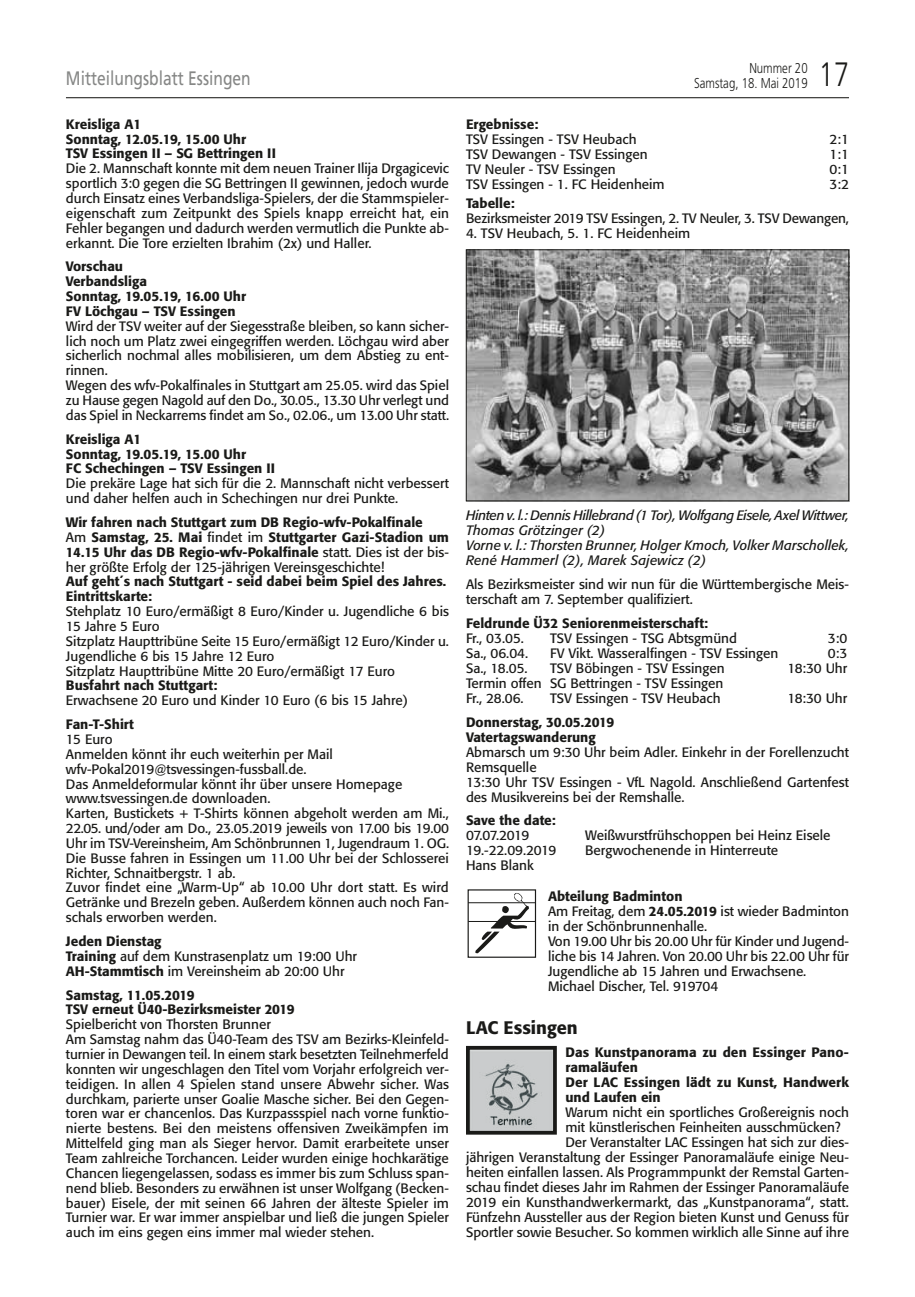
<style>
.page{position:relative;width:915px;height:1297px;background:#fff}
.page>*{position:absolute;margin:0;border:0;box-sizing:border-box;transform-origin:0 0}
.t1{font:300 33.75px "Frutiger";color:#1a1a18;scale:.8 1}
.t2{font:19.5px "Frutiger";color:#868786;scale:.8 1}
.t3{font:500 18px "Formata";color:#1a1a18}
.t4{font:300 14.25px "Frutiger";color:#1a1a18;scale:.8 1}
.t5{font:13.5px/14.9px "Formata";color:#1a1a18}
.t6{font:500 13.5px/14.9px "Formata";color:#1a1a18}
.t7{font:italic 13.5px/15px "Formata";letter-spacing:.005em;color:#1a1a18}
.t8{font:13.5px "Formata";letter-spacing:-.03em;color:#1a1a18}
.s1{font-weight:400}
.s2{font-weight:500}
</style>
<div class="page">
<hr style="left:66px;top:97px;width:782px;height:1px;background:#1a1a18">
<img style="left:468px;top:252px;width:378px;height:247px">
<div style="left:466px;top:250px;width:382px;height:251px;border:1px solid #1a1a18"></div>
<svg style="left:475px;top:893px;width:54px;height:60px"></svg>
<div style="left:467px;top:889px;width:69px;height:69px;border:1px solid #1a1a18"></div>
<hr style="left:468px;top:921px;width:67px;height:1px;background:#1a1a18">
<hr style="left:468px;top:902px;width:67px;height:1px;background:#1a1a18">
<img style="left:471px;top:1051px;width:80px;height:79px">
<div style="left:466px;top:1046px;width:90px;height:89px;border:4px solid #1a1a18"></div>
<p class="t4" style="left:749px;top:60px;width:74px">Nummer 20</p>
<h2 class="t2" style="left:66px;top:66px;width:232px">Mitteilungsblatt Essingen</h2>
<p class="t4" style="left:694px;top:75px;width:143px">Samstag, 18. Mai 2019</p>
<h1 class="t1" style="left:818px;top:55px;width:39px">17</h1>
<p class="t6" style="left:66px;top:116px;width:211px">Kreisliga A1<br>Sonntag, 12.05.19, 15.00 Uhr<br>TSV Essingen II – SG Bettringen II</p>
<p class="t5" style="left:66px;top:161px;width:384px;text-align:justify">Die 2. Mannschaft konnte mit dem neuen Trainer Ilija Drgagicevic sportlich 3:0 gegen die SG Bettringen II gewinnen, jedoch wurde durch Einsatz eines Verbandsliga-Spielers, der die Stammspieler&shy;eigenschaft zum Zeitpunkt des Spiels knapp erreicht hat, ein Fehler begangen und dadurch werden vermutlich die Punkte ab&shy;erkannt. Die Tore erzielten Ibrahim (2x) und Haller.</p>
<p class="t6" style="left:66px;top:259px;width:181px">Vorschau<br>Verbandsliga<br>Sonntag, 19.05.19, 16.00 Uhr<br>FV Löchgau – TSV Essingen</p>
<p class="t5" style="left:66px;top:319px;width:384px">Wird der TSV weiter auf der Siegesstraße bleiben, so kann sicher&shy;lich noch um Platz zwei eingegriffen werden. Löchgau wird aber sicherlich nochmal alles mobilisieren, um dem Abstieg zu ent&shy;rinnen.<br>Wegen des wfv-Pokalfinales in Stuttgart am 25.05. wird das Spiel zu Hause gegen Nagold auf den Do., 30.05., 13.30 Uhr verlegt und das Spiel in Neckarrems findet am So., 02.06., um 13.00 Uhr statt.</p>
<p class="t6" style="left:66px;top:431px;width:210px">Kreisliga A1<br>Sonntag, 19.05.19, 15.00 Uhr<br>FC Schechingen – TSV Essingen II</p>
<p class="t5" style="left:66px;top:476px;width:384px">Die prekäre Lage hat sich für die 2. Mannschaft nicht verbessert und daher helfen auch in Schechingen nur drei Punkte.</p>
<p class="t6" style="left:66px;top:515px;width:384px">Wir fahren nach Stuttgart zum DB Regio-wfv-Pokalfinale<br><span class="s1">Am</span> Samstag, 25. Mai <span class="s1">findet im</span> Stuttgarter Gazi-Stadion um 14.15 Uhr das DB Regio-wfv-Pokalfinale <span class="s1">statt. Dies ist der bis&shy;her größte Erfolg der 125-jährigen Vereinsgeschichte!</span></p>
<p class="t6" style="left:66px;top:574px;width:381px">Auf geht´s nach Stuttgart - seid dabei beim Spiel des Jahres.<br>Eintrittskarte:</p>
<p class="t5" style="left:66px;top:604px;width:384px">Stehplatz 10 Euro/ermäßigt 8 Euro/Kinder u. Jugendliche 6 bis 15 Jahre 5 Euro<br>Sitzplatz Haupttribüne Seite 15 Euro/ermäßigt 12 Euro/Kinder u.<br>Jugendliche 6 bis 15 Jahre 12 Euro<br>Sitzplatz Haupttribüne Mitte 20 Euro/ermäßigt 17 Euro</p>
<p class="t6" style="left:66px;top:678px;width:153px">Busfahrt nach Stuttgart:</p>
<p class="t5" style="left:66px;top:693px;width:343px">Erwachsene 20 Euro und Kinder 10 Euro (6 bis 15 Jahre)</p>
<p class="t6" style="left:66px;top:717px;width:70px">Fan-T-Shirt</p>
<p class="t5" style="left:66px;top:732px;width:384px">15 Euro<br>Anmelden könnt ihr euch weiterhin per Mail wfv-Pokal2019@tsvessingen-fussball.de.<br>Das Anmeldeformular könnt ihr über unsere Homepage www.tsvessingen.de downloaden.<br>Karten, Bustickets + T-Shirts können abgeholt werden am Mi., 22.05. und/oder am Do., 23.05.2019 jeweils von 17.00 bis 19.00<br>Uhr im TSV-Vereinsheim, Am Schönbrunnen 1, Jugendraum 1. OG.<br>Die Busse fahren in Essingen um 11.00 Uhr bei der Schlosserei Richter, Schnaitbergstr. 1 ab.<br>Zuvor findet eine „Warm-Up“ ab 10.00 Uhr dort statt. Es wird Getränke und Brezeln geben. Außerdem können auch noch Fan&shy;schals erworben werden.</p>
<p class="t5" style="left:66px;top:934px;width:292px"><span class="s2">Jeden Dienstag<br>Training</span> auf dem Kunstrasenplatz um 19:00 Uhr<br><span class="s2">AH-Stammtisch</span> im Vereinsheim ab 20:00 Uhr</p>
<p class="t6" style="left:66px;top:987px;width:230px">Samstag, 11.05.2019<br>TSV erneut Ü40-Bezirksmeister 2019</p>
<p class="t5" style="left:66px;top:1017px;width:384px">Spielbericht von Thorsten Brunner<br>Am Samstag nahm das Ü40-Team des TSV am Bezirks-Kleinfeld&shy;turnier in Dewangen teil. In einem stark besetzten Teilnehmerfeld konnten wir ungeschlagen den Titel vom Vorjahr erfolgreich ver&shy;teidigen. In allen 4 Spielen stand unsere Abwehr sicher. Was durchkam, parierte unser Goalie Masche sicher. Bei den Gegen&shy;toren war er chancenlos. Das Kurzpassspiel nach vorne funktio&shy;nierte bestens. Bei den meistens offensiven Zweikämpfen im Mittelfeld ging man als Sieger hervor. Damit erarbeitete unser Team zahlreiche Torchancen. Leider wurden einige hochkarätige Chancen liegengelassen, sodass es immer bis zum Schluss span&shy;nend blieb. Besonders zu erwähnen ist unser Wolfgang (Becken&shy;bauer) Eisele, der mit seinen 66 Jahren der älteste Spieler im Turnier war. Er war immer anspielbar und ließ die jungen Spieler auch im eins gegen eins immer mal wieder stehen.</p>
<p class="t6" style="left:466px;top:116px;width:74px">Ergebnisse:</p>
<p class="t5" style="left:466px;top:131px;width:172px">TSV Essingen - TSV Heubach</p>
<p class="t5" style="left:829px;top:131px;width:21px">2:1</p>
<p class="t5" style="left:466px;top:146px;width:183px">TSV Dewangen - TSV Essingen</p>
<p class="t5" style="left:829px;top:146px;width:21px">1:1</p>
<p class="t5" style="left:466px;top:161px;width:151px">TV Neuler - TSV Essingen</p>
<p class="t5" style="left:829px;top:161px;width:21px">0:1</p>
<p class="t5" style="left:466px;top:176px;width:200px">TSV Essingen - 1. FC Heidenheim</p>
<p class="t5" style="left:829px;top:176px;width:21px">3:2</p>
<p class="t6" style="left:466px;top:196px;width:50px">Tabelle:</p>
<p class="t5" style="left:466px;top:211px;width:384px">Bezirksmeister 2019 TSV Essingen, 2. TV Neuler, 3. TSV Dewangen,</p>
<p class="t5" style="left:466px;top:226px;width:226px">4. TSV Heubach, 5. 1. FC Heidenheim</p>
<p class="t7" style="left:466px;top:508px;width:384px">Hinten v. l.: Dennis Hillebrand (1 Tor), Wolfgang Eisele, Axel Wittwer, Thomas Grötzinger (2)<br>Vorne v. l.: Thorsten Brunner, Holger Kmoch, Volker Marschollek, René Hammerl (2), Marek Sajewicz (2)</p>
<p class="t5" style="left:466px;top:577px;width:384px">Als Bezirksmeister sind wir nun für die Württembergische Meis&shy;terschaft am 7. September qualifiziert.</p>
<p class="t6" style="left:466px;top:616px;width:243px">Feldrunde Ü32 Seniorenmeisterschaft:</p>
<p class="t5" style="left:466px;top:631px;width:59px">Fr., 03.05.</p>
<p class="t5" style="left:550px;top:631px;width:188px">TSV Essingen - TSG Abtsgmünd</p>
<p class="t5" style="left:827px;top:631px;width:21px">3:0</p>
<p class="t5" style="left:466px;top:646px;width:64px">Sa., 06.04.</p>
<p class="t5" style="left:550px;top:646px;width:230px">FV Vikt. Wasseralfingen - TSV Essingen</p>
<p class="t5" style="left:827px;top:646px;width:21px">0:3</p>
<p class="t5" style="left:466px;top:661px;width:63px">Sa., 18.05.</p>
<p class="t5" style="left:550px;top:661px;width:176px">TSV Böbingen - TSV Essingen</p>
<p class="t5" style="left:787px;top:661px;width:61px">18:30 Uhr</p>
<p class="t5" style="left:466px;top:676px;width:259px">Termin offen SG Bettringen - TSV Essingen<br>Fr., 28.06.</p>
<p class="t5" style="left:550px;top:691px;width:172px">TSV Essingen - TSV Heubach</p>
<p class="t5" style="left:787px;top:691px;width:61px">18:30 Uhr</p>
<p class="t6" style="left:466px;top:714px;width:150px">Donnerstag, 30.05.2019<br>Vatertagswanderung</p>
<p class="t5" style="left:466px;top:744px;width:384px">Abmarsch um 9:30 Uhr beim Adler. Einkehr in der Forellenzucht Remsquelle<br>13:30 Uhr TSV Essingen - VfL Nagold. Anschließend Gartenfest des Musikvereins bei der Remshalle.</p>
<p class="t6" style="left:466px;top:813px;width:91px">Save the date:</p>
<p class="t5" style="left:466px;top:828px;width:65px">07.07.2019</p>
<p class="t5" style="left:585px;top:828px;width:247px">Weißwurstfrühschoppen bei Heinz Eisele</p>
<p class="t8" style="left:466px;top:842px;width:92px">19.-22.09.2019</p>
<p class="t5" style="left:585px;top:843px;width:194px">Bergwochenende in Hinterreute</p>
<p class="t5" style="left:466px;top:858px;width:69px">Hans Blank</p>
<p class="t5" style="left:548px;top:889px;width:302px"><span class="s2">Abteilung Badminton<br></span>Am Freitag, dem <span class="s2">24.05.2019</span> ist wieder Badminton in der Schönbrunnenhalle.<br>Von 19.00 Uhr bis 20.00 Uhr für Kinder und Jugend&shy;liche bis 14 Jahren. Von 20.00 Uhr bis 22.00 Uhr für Jugendliche ab 15 Jahren und Erwachsene.<br>Michael Discher, Tel. 919704</p>
<h3 class="t3" style="left:466px;top:1016px;width:113px">LAC Essingen</h3>
<p class="t6" style="left:565px;top:1045px;width:285px">Das Kunstpanorama zu den Essinger Pano&shy;ramaläufen<br>Der LAC Essingen lädt zu Kunst, Handwerk und Laufen ein</p>
<p class="t5" style="left:565px;top:1105px;width:285px">Warum nicht ein sportliches Großereignis noch</p>
<p class="t5" style="left:565px;top:1120px;width:277px">mit künstlerischen Feinheiten ausschmücken?</p>
<p class="t5" style="left:565px;top:1135px;width:285px">Der Veranstalter LAC Essingen hat sich zur dies-</p>
<p class="t5" style="left:466px;top:1150px;width:384px">jährigen Veranstaltung der Essinger Panoramaläufe einige Neu-</p>
<p class="t5" style="left:466px;top:1165px;width:384px">heiten einfallen lassen. Als Programmpunkt der Remstal Garten-</p>
<p class="t5" style="left:466px;top:1180px;width:384px">schau findet dieses Jahr im Rahmen der Essinger Panoramaläufe</p>
<p class="t5" style="left:466px;top:1195px;width:384px">2019 ein Kunsthandwerkermarkt, das „Kunstpanorama“, statt.</p>
<p class="t5" style="left:466px;top:1210px;width:384px">Fünfzehn Aussteller aus der Region bieten Kunst und Genuss für</p>
<p class="t5" style="left:466px;top:1225px;width:384px">Sportler sowie Besucher. So kommen wirklich alle Sinne auf ihre</p>
</div>
